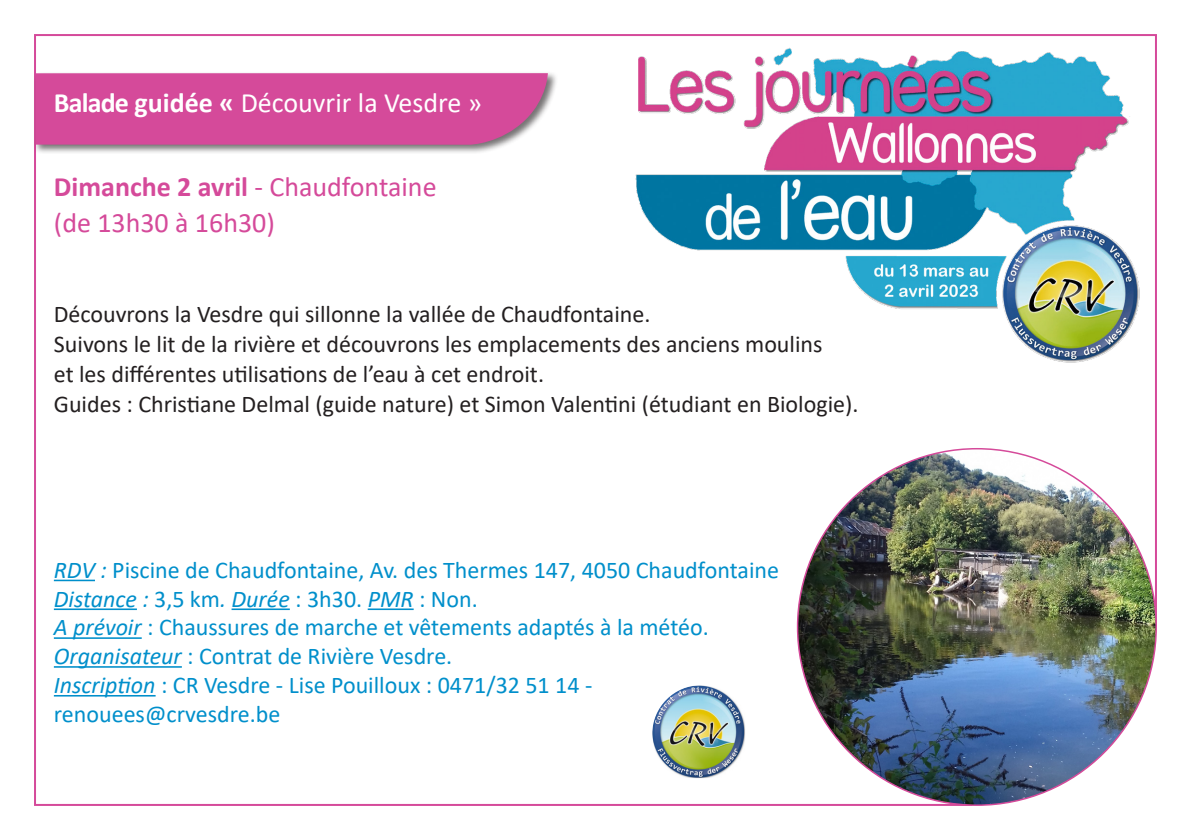
<style>
.page{position:relative;width:1191px;height:840px;background:#fff}
.page>*{position:absolute;margin:0;border:0;box-sizing:border-box;transform-origin:0 0}
.t1{font:28px "Calibri";color:#fff}
.t2{font:700 28px "Calibri";color:#d54a9a}
.t3{font:28px "Calibri";color:#d54a9a}
.t4{font:24px "Calibri";color:#231f20}
.t5{font:24px "Calibri";color:#008fcb}
.t6{font:italic 24px "Calibri";color:#008fcb}
.s1{font-weight:700}
.s2{font-weight:400}
.s3{font-style:italic}
.s4{font-style:normal}
</style>
<div class="page">
<img style="left:635px;top:48px;width:505px;height:315px">
<div style="left:33px;top:71px;width:525px;height:83px;background:#231f20;opacity:.62"></div>
<div style="left:36px;top:73px;width:512px;height:72px;background:#d54a9a"></div>
<hr style="left:54px;top:579px;width:41px;height:2px;background:#008fcb">
<hr style="left:54px;top:608px;width:83px;height:1px;background:#008fcb">
<hr style="left:231px;top:608px;width:59px;height:1px;background:#008fcb">
<hr style="left:368px;top:608px;width:46px;height:1px;background:#008fcb">
<hr style="left:54px;top:637px;width:88px;height:1px;background:#008fcb">
<hr style="left:54px;top:665px;width:128px;height:2px;background:#008fcb">
<hr style="left:54px;top:694px;width:102px;height:2px;background:#008fcb">
<img style="left:797px;top:448px;width:359px;height:356px">
<img style="left:652px;top:685px;width:93px;height:92px">
<p class="t1" style="left:54px;top:84px;width:430px"><span class="s1">Balade guidée «</span> Découvrir la Vesdre »</p>
<p class="t2" style="left:54px;top:166px;width:384px">Dimanche 2 avril <span class="s2">- Chaudfontaine</span></p>
<p class="t3" style="left:54px;top:203px;width:222px">(de 13h30 à 16h30)</p>
<p class="t4" style="left:54px;top:297px;width:598px">Découvrons la Vesdre qui sillonne la vallée de Chaudfontaine.</p>
<p class="t4" style="left:54px;top:327px;width:770px">Suivons le lit de la rivière et découvrons les emplacements des anciens moulins</p>
<p class="t4" style="left:54px;top:357px;width:491px">et les différentes utilisations de l’eau à cet endroit.</p>
<p class="t4" style="left:54px;top:387px;width:806px">Guides : Christiane Delmal (guide nature) et Simon Valentini (étudiant en Biologie).</p>
<p class="t5" style="left:54px;top:552px;width:726px"><span class="s3">RDV :</span> Piscine de Chaudfontaine, Av. des Thermes 147, 4050 Chaudfontaine</p>
<p class="t6" style="left:54px;top:581px;width:425px">Distance : <span class="s4">3,5 km</span>. Durée <span class="s4">: 3h30.</span> PMR <span class="s4">: Non.</span></p>
<p class="t5" style="left:54px;top:610px;width:656px"><span class="s3">A prévoir</span> : Chaussures de marche et vêtements adaptés à la météo.</p>
<p class="t5" style="left:54px;top:639px;width:400px"><span class="s3">Organisateur</span> : Contrat de Rivière Vesdre.</p>
<p class="t5" style="left:54px;top:668px;width:540px"><span class="s3">Inscription</span> : CR Vesdre - Lise Pouilloux : 0471/32 51 14 -</p>
<p class="t5" style="left:54px;top:696px;width:228px">renouees@crvesdre.be</p>
</div>
